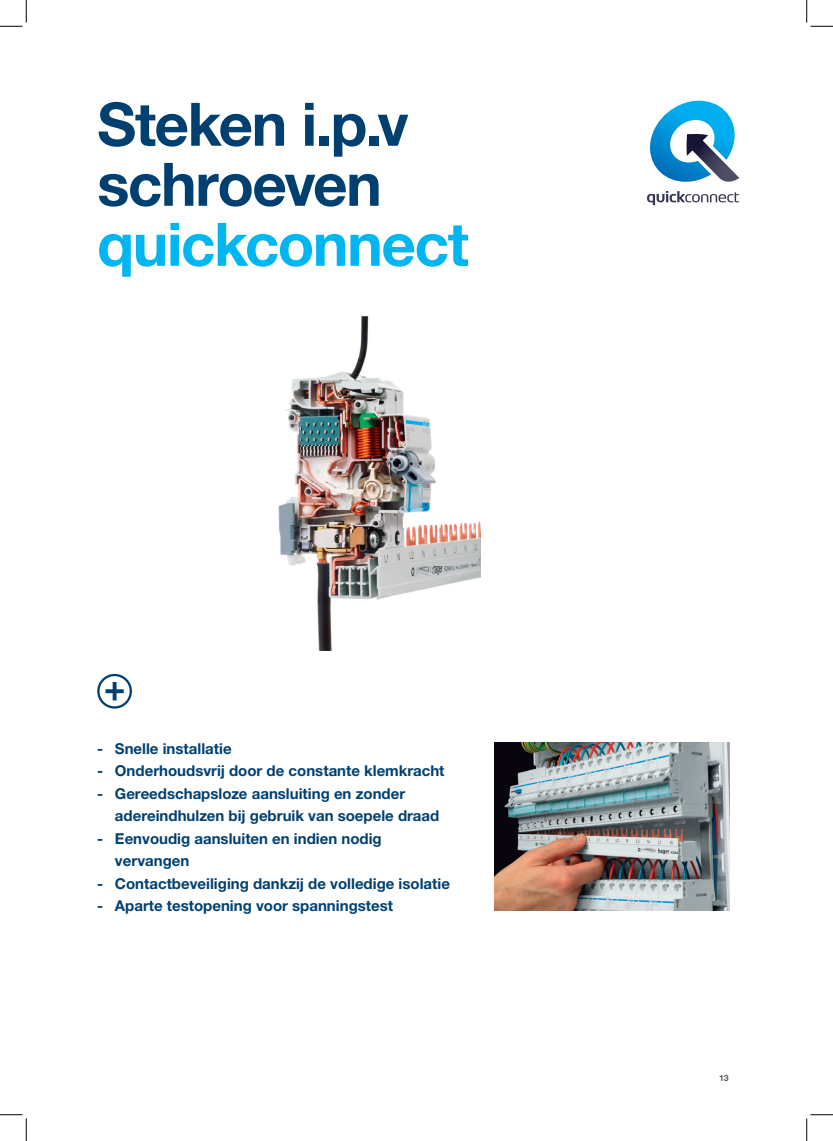
<style>
.page{position:relative;width:833px;height:1141px;background:#fff}
.page>*{position:absolute;margin:0;border:0;box-sizing:border-box;transform-origin:0 0}
.t1{font:700 60px/60px "Helvetica Neue LTW1 G";letter-spacing:-.025em;color:#004071}
.t2{font:700 60px "Helvetica Neue LTW1 G";letter-spacing:-.025em;color:#00b6f0}
.t3{font:700 15px/22.5px "Helvetica Neue LTW1 G";color:#004071}
.t4{font:700 8.75px "Helvetica Neue LTW1 G";color:#57585a}
</style>
<div class="page">
<svg style="left:647px;top:101px;width:91px;height:104px"></svg>
<div style="left:97px;top:673px;width:35px;height:35px;border:2px solid #004071;border-radius:50%"></div>
<svg style="left:105px;top:682px;width:19px;height:18px"></svg>
<img style="left:278px;top:316px;width:202px;height:334px">
<img style="left:494px;top:742px;width:235px;height:168px">
<svg style="left:0;top:0;width:27px;height:27px"></svg>
<svg style="left:0;top:1114px;width:27px;height:26px"></svg>
<svg style="left:806px;top:0;width:26px;height:27px"></svg>
<svg style="left:806px;top:1114px;width:26px;height:26px"></svg>
<h1 class="t1" style="left:97px;top:94px;width:313px">Steken i.p.v schroeven</h1>
<h1 class="t2" style="left:97px;top:207px;width:373px">quickconnect</h1>
<p class="t3" style="left:97px;top:736px;width:136px">- Snelle installatie</p>
<p class="t3" style="left:97px;top:759px;width:348px">- Onderhoudsvrij door de constante klemkracht</p>
<p class="t3" style="left:115px;top:781px;width:325px;text-indent:-18px">- Gereedschapsloze aansluiting en zonder adereindhulzen bij gebruik van soepele draad</p>
<p class="t3" style="left:115px;top:826px;width:268px;text-indent:-18px">- Eenvoudig aansluiten en indien nodig vervangen</p>
<p class="t3" style="left:97px;top:871px;width:354px">- Contactbeveiliging dankzij de volledige isolatie</p>
<p class="t3" style="left:97px;top:894px;width:297px">- Aparte testopening voor spanningstest</p>
<p class="t4" style="left:718px;top:1072px;width:11px">13</p>
</div>
